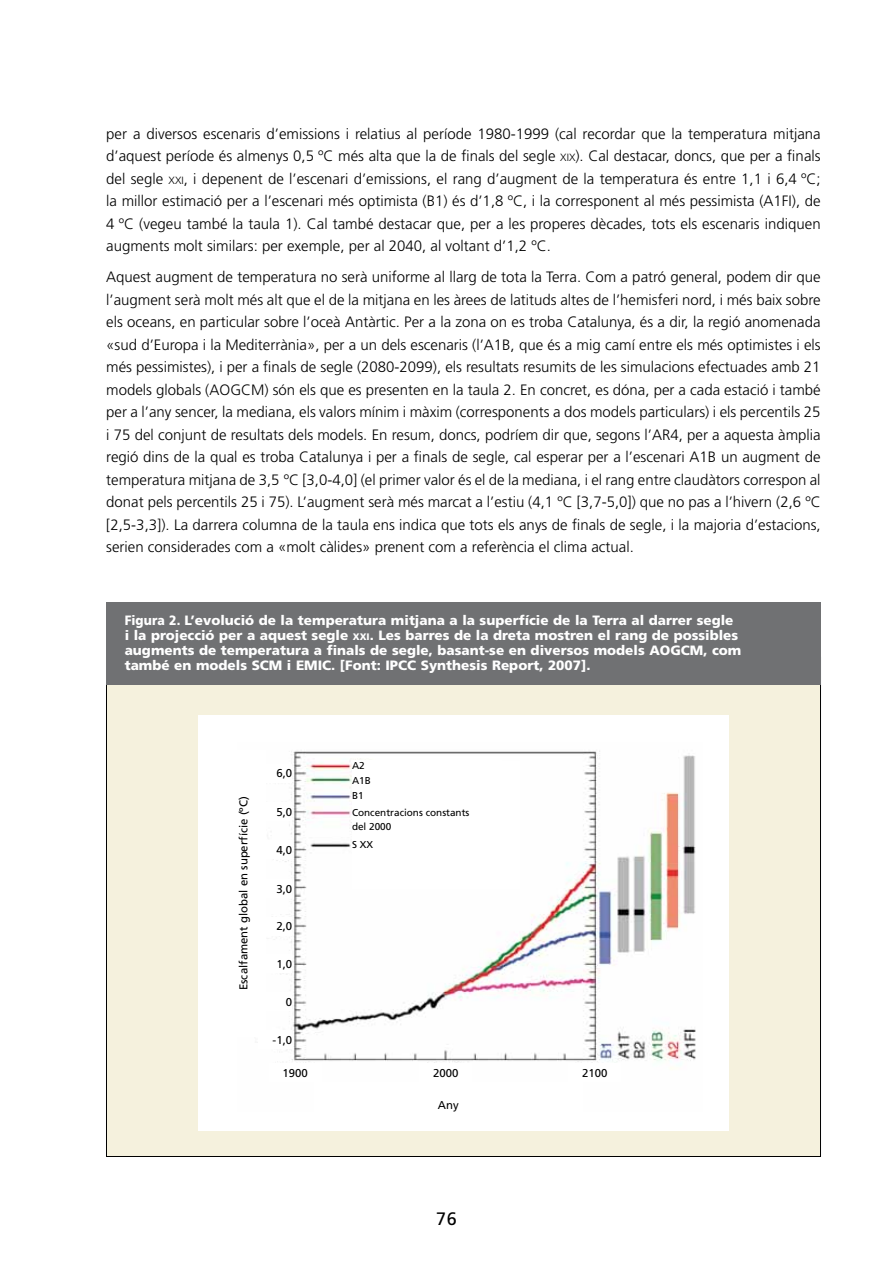
<style>
.page{position:relative;width:893px;height:1263px;background:#fff}
.page>*{position:absolute;margin:0;border:0;box-sizing:border-box;transform-origin:0 0}
.t1{font:18px "Frutiger LT Std";color:#000}
.t2{font:300 15px/22.5px "Frutiger LT Std";color:#000;text-align:justify}
.t3{font:900 13.5px/15px "Frutiger LT Std";color:#fff;scale:.9 1}
.t4{font:11.4px "Frutiger LT Std";color:#000}
.t5{font:10.05px/15.1px "Frutiger LT Std";color:#000}
.s1{font-size:10.5px}
.s2{font-size:9.45px}
</style>
<div class="page">
<div style="left:106px;top:657px;width:714px;height:499px;background:#f5f1dd"></div>
<div style="left:106px;top:602px;width:715px;height:83px;background:#707173"></div>
<div style="left:198px;top:715px;width:531px;height:416px;background:#fff"></div>
<img style="left:274px;top:751px;width:422px;height:318px">
<div style="left:269px;top:1063px;width:52px;height:19px;background:#fff"></div>
<div style="left:420px;top:1063px;width:52px;height:19px;background:#fff"></div>
<div style="left:568px;top:1063px;width:53px;height:19px;background:#fff"></div>
<div style="left:352px;top:761px;width:167px;height:128px;background:#fff"></div>
<div style="left:258px;top:1030px;width:34px;height:19px;background:#fff"></div>
<div style="left:258px;top:992px;width:34px;height:19px;background:#fff"></div>
<div style="left:258px;top:954px;width:34px;height:19px;background:#fff"></div>
<div style="left:258px;top:917px;width:34px;height:18px;background:#fff"></div>
<div style="left:258px;top:879px;width:34px;height:18px;background:#fff"></div>
<div style="left:258px;top:840px;width:34px;height:19px;background:#fff"></div>
<div style="left:258px;top:802px;width:34px;height:19px;background:#fff"></div>
<div style="left:258px;top:764px;width:34px;height:18px;background:#fff"></div>
<p class="t2" style="left:106px;top:123px;width:716px">per a diversos escenaris d’emissions i relatius al període 1980-1999 (cal recordar que la temperatura mitjana d’aquest període és almenys 0,5 ºC més alta que la de finals del segle <span class="s1">xix</span>). Cal destacar, doncs, que per a finals del segle <span class="s1">xxi</span>, i depenent de l’escenari d’emissions, el rang d’augment de la temperatura és entre 1,1 i 6,4 ºC; la millor estimació per a l’escenari més optimista (B1) és d’1,8 ºC, i la corresponent al més pessimista (A1FI), de 4 ºC (vegeu també la taula 1). Cal també destacar que, per a les properes dècades, tots els escenaris indiquen augments molt similars: per exemple, per al 2040, al voltant d’1,2 ºC.</p>
<p class="t2" style="left:106px;top:266px;width:716px">Aquest augment de temperatura no serà uniforme al llarg de tota la Terra. Com a patró general, podem dir que l’augment serà molt més alt que el de la mitjana en les àrees de latituds altes de l’hemisferi nord, i més baix sobre els oceans, en particular sobre l’oceà Antàrtic. Per a la zona on es troba Catalunya, és a dir, la regió anomenada «sud d’Europa i la Mediterrània», per a un dels escenaris (l’A1B, que és a mig camí entre els més optimistes i els més pessimistes), i per a finals de segle (2080-2099), els resultats resumits de les simulacions efectuades amb 21 models globals (AOGCM) són els que es presenten en la taula 2. En concret, es dóna, per a cada estació i també per a l’any sencer, la mediana, els valors mínim i màxim (corresponents a dos models particulars) i els percentils 25 i 75 del conjunt de resultats dels models. En resum, doncs, podríem dir que, segons l’AR4, per a aquesta àmplia regió dins de la qual es troba Catalunya i per a finals de segle, cal esperar per a l’escenari A1B un augment de temperatura mitjana de 3,5 ºC [3,0-4,0] (el primer valor és el de la mediana, i el rang entre claudàtors correspon al donat pels percentils 25 i 75). L’augment serà més marcat a l’estiu (4,1 ºC [3,7-5,0]) que no pas a l’hivern (2,6 ºC [2,5-3,3]). La darrera columna de la taula ens indica que tots els anys de finals de segle, i la majoria d’estacions, serien considerades com a «molt càlides» prenent com a referència el clima actual.</p>
<p class="t3" style="left:125px;top:613px;width:687px">Figura 2. L’evolució de la temperatura mitjana a la superfície de la Terra al darrer segle i la projecció per a aquest segle <span class="s2">xxi</span>. Les barres de la dreta mostren el rang de possibles augments de temperatura a finals de segle, basant-se en diversos models AOGCM, com també en models SCM i EMIC. [Font: IPCC Synthesis Report, 2007].</p>
<p class="t4" style="left:237px;top:990px;width:195px;rotate:-90deg">Escalfament global en superfície (ºC)</p>
<p class="t4" style="left:276px;top:767px;width:17px">6,0</p>
<p class="t4" style="left:276px;top:805px;width:17px">5,0</p>
<p class="t4" style="left:276px;top:843px;width:17px">4,0</p>
<p class="t4" style="left:276px;top:882px;width:17px">3,0</p>
<p class="t4" style="left:276px;top:919px;width:17px">2,0</p>
<p class="t4" style="left:276px;top:957px;width:17px">1,0</p>
<p class="t4" style="left:286px;top:995px;width:8px">0</p>
<p class="t4" style="left:273px;top:1033px;width:21px">-1,0</p>
<p class="t5" style="left:352px;top:758px;width:20px">A2<br>A1B<br>B1</p>
<p class="t5" style="left:352px;top:805px;width:119px;line-height:14.2px">Concentracions constants del 2000</p>
<p class="t5" style="left:352px;top:837px;width:23px">S XX</p>
<p class="t4" style="left:282px;top:1066px;width:27px">1900</p>
<p class="t4" style="left:433px;top:1066px;width:27px">2000</p>
<p class="t4" style="left:582px;top:1066px;width:27px">2100</p>
<p class="t4" style="left:438px;top:1098px;width:22px">Any</p>
<p class="t1" style="left:436px;top:1208px;width:22px">76</p>
</div>
